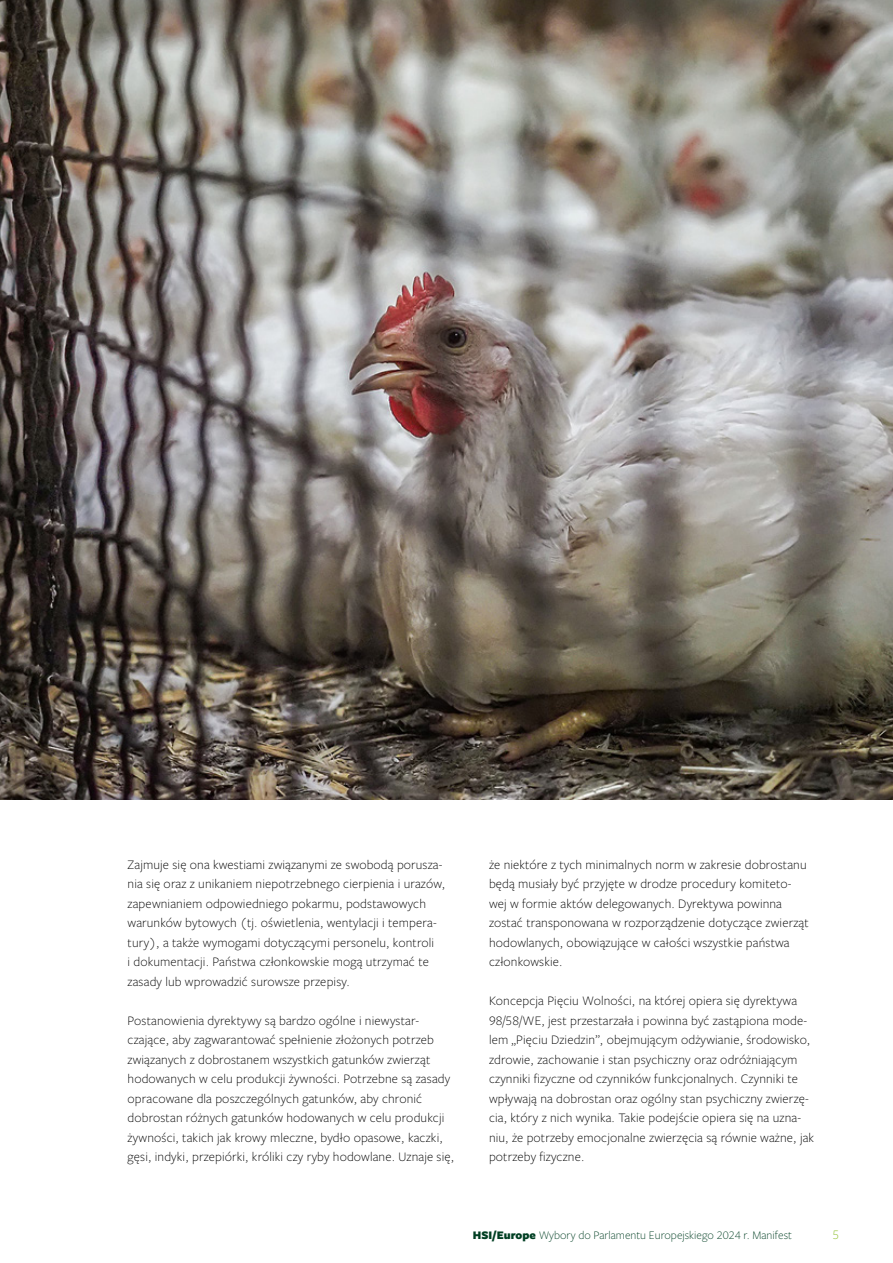
<style>
.page{position:relative;width:893px;height:1263px;background:#fff}
.page>*{position:absolute;margin:0;border:0;box-sizing:border-box;transform-origin:0 0}
.t1{font:300 13.5px/19.5px "Freight Sans Pro";letter-spacing:.01em;color:#000}
.t2{font:300 13.5px "Freight Sans Pro";color:#89bd24}
.t3{font:300 12px "Freight Sans Pro";color:#003f23}
.s1{font-weight:900}
</style>
<div class="page">
<img style="left:0;top:0;width:893px;height:799px">
<p class="t1" style="left:128px;top:854px;width:319px">Zajmuje się ona kwestiami związanymi ze swobodą porusza&shy;nia się oraz z unikaniem niepotrzebnego cierpienia i urazów, zapewnianiem odpowiedniego pokarmu, podstawowych warunków bytowych (tj. oświetlenia, wentylacji i tempera&shy;tury), a także wymogami dotyczącymi personelu, kontroli<br>i dokumentacji. Państwa członkowskie mogą utrzymać te zasady lub wprowadzić surowsze przepisy.</p>
<p class="t1" style="left:128px;top:1010px;width:328px">Postanowienia dyrektywy są bardzo ogólne i niewystar&shy;czające, aby zagwarantować spełnienie złożonych potrzeb związanych z dobrostanem wszystkich gatunków zwierząt hodowanych w celu produkcji żywności. Potrzebne są zasady opracowane dla poszczególnych gatunków, aby chronić dobrostan różnych gatunków hodowanych w celu produkcji żywności, takich jak krowy mleczne, bydło opasowe, kaczki, gęsi, indyki, przepiórki, króliki czy ryby hodowlane. Uznaje się,</p>
<p class="t1" style="left:489px;top:854px;width:321px">że niektóre z tych minimalnych norm w zakresie dobrostanu będą musiały być przyjęte w drodze procedury komiteto&shy;wej w formie aktów delegowanych. Dyrektywa powinna zostać transponowana w rozporządzenie dotyczące zwierząt hodowlanych, obowiązujące w całości wszystkie państwa członkowskie.</p>
<p class="t1" style="left:489px;top:990px;width:327px">Koncepcja Pięciu Wolności, na której opiera się dyrektywa 98/58/WE, jest przestarzała i powinna być zastąpiona mode&shy;lem „Pięciu Dziedzin”, obejmującym odżywianie, środowisko, zdrowie, zachowanie i stan psychiczny oraz odróżniającym czynniki fizyczne od czynników funkcjonalnych. Czynniki te wpływają na dobrostan oraz ogólny stan psychiczny zwierzę&shy;cia, który z nich wynika. Takie podejście opiera się na uzna&shy;niu, że potrzeby emocjonalne zwierzęcia są równie ważne, jak potrzeby fizyczne.</p>
<p class="t3" style="left:473px;top:1227px;width:321px"><span class="s1">HSI/Europe</span> Wybory do Parlamentu Europejskiego 2024 r. Manifest</p>
<p class="t2" style="left:832px;top:1226px;width:8px">5</p>
</div>
